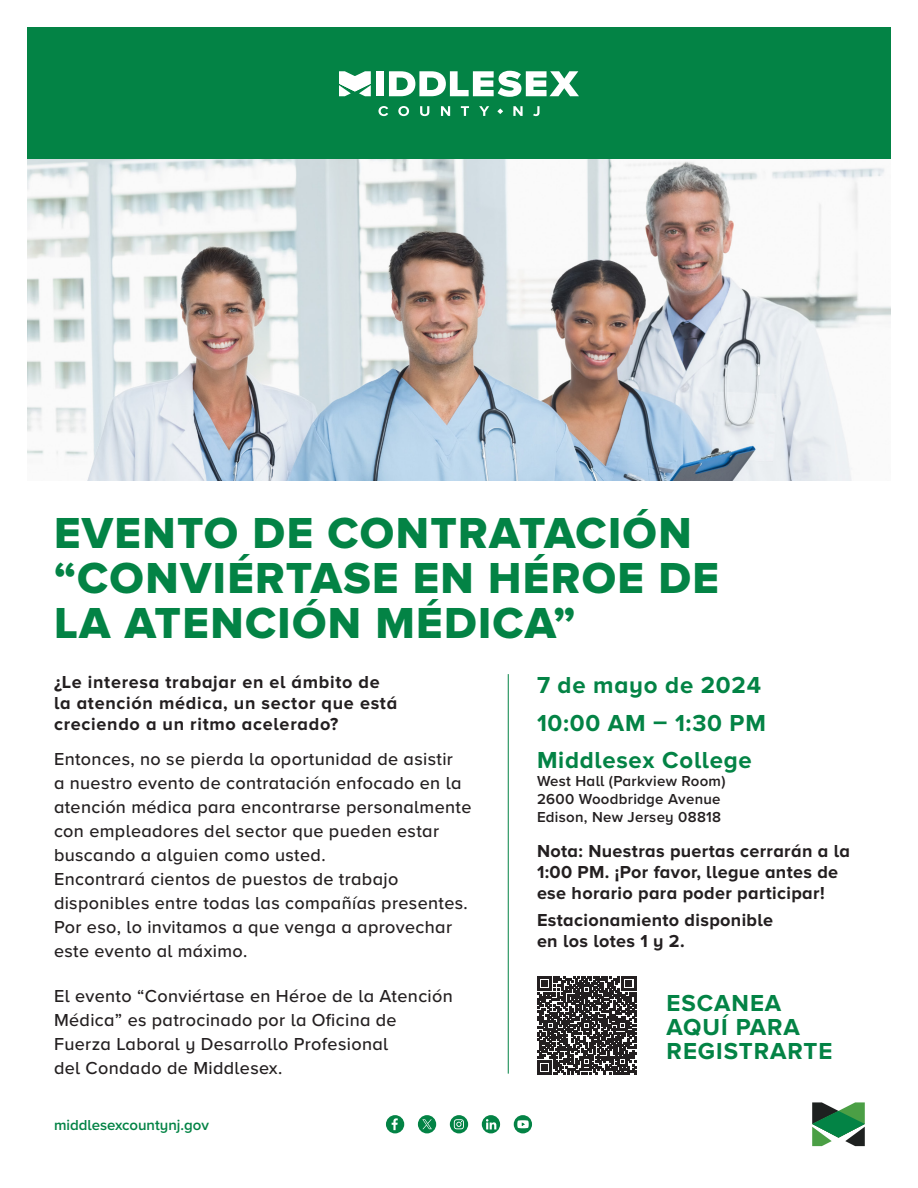
<style>
.page{position:relative;width:918px;height:1188px;background:#fff}
.page>*{position:absolute;margin:0;border:0;box-sizing:border-box;transform-origin:0 0}
.t1{font:45px/45px "Proxima Nova Extrabld";letter-spacing:.03em;color:#038345}
.Body{font:700 24px/24px "Proxima Nova";letter-spacing:.03em;color:#038345}
.Body-2{font:500 18px/24px "Proxima Nova";letter-spacing:.02em;color:#231f20}
.Body-3{font:700 18px/21px "Proxima Nova";letter-spacing:.02em;color:#231f20}
.Body-4{font:700 18px/21px "Proxima Nova";letter-spacing:.04em;color:#231f20}
.Body-5{font:600 15px/18px "Proxima Nova";letter-spacing:.02em;color:#231f20}
.t2{font:600 15px "Proxima Nova";color:#038345}
</style>
<div class="page">
<svg style="left:812px;top:1102px;width:53px;height:44px"></svg>
<svg style="left:386px;top:1115px;width:18px;height:18px"></svg>
<svg style="left:450px;top:1115px;width:18px;height:18px"></svg>
<svg style="left:482px;top:1115px;width:18px;height:18px"></svg>
<svg style="left:514px;top:1115px;width:18px;height:18px"></svg>
<div style="left:418px;top:1115px;width:18px;height:18px;background:#038345;border-radius:50%"></div>
<svg style="left:422px;top:1119px;width:10px;height:10px"></svg>
<div style="left:27px;top:27px;width:864px;height:133px;background:#038345"></div>
<svg style="left:378px;top:106px;width:10px;height:10px"></svg>
<svg style="left:398px;top:106px;width:11px;height:10px"></svg>
<svg style="left:420px;top:106px;width:9px;height:10px"></svg>
<svg style="left:441px;top:106px;width:9px;height:10px"></svg>
<svg style="left:461px;top:106px;width:8px;height:10px"></svg>
<svg style="left:479px;top:106px;width:10px;height:10px"></svg>
<svg style="left:513px;top:106px;width:10px;height:10px"></svg>
<svg style="left:533px;top:106px;width:7px;height:10px"></svg>
<svg style="left:497px;top:109px;width:6px;height:5px"></svg>
<svg style="left:389px;top:71px;width:190px;height:26px"></svg>
<div style="left:376px;top:71px;width:7px;height:25px;background:#fff"></div>
<svg style="left:339px;top:71px;width:32px;height:25px"></svg>
<img style="left:27px;top:160px;width:864px;height:321px">
<svg style="left:538px;top:976px;width:98px;height:99px"></svg>
<hr style="left:508px;top:674px;width:1px;height:400px;background:#038345">
<p class="t1" style="left:54px;top:511px;width:666px">EVENTO DE CONTRATACIÓN “CONVIÉRTASE EN HÉROE DE<br>LA ATENCIÓN MÉDICA”</p>
<p class="Body-4" style="left:54px;top:672px;width:345px">¿Le interesa trabajar en el ámbito de la atención médica, un sector que está creciendo a un ritmo acelerado?</p>
<p class="Body" style="left:537px;top:674px;width:226px">7 de mayo de 2024</p>
<p class="Body" style="left:537px;top:711px;width:230px">10:00 AM – 1:30 PM</p>
<p class="Body" style="left:537px;top:749px;width:216px">Middlesex College</p>
<p class="Body-5" style="left:537px;top:772px;width:190px">West Hall (Parkview Room)<br>2600 Woodbridge Avenue<br>Edison, New Jersey 08818</p>
<p class="Body-3" style="left:537px;top:840px;width:314px">Nota: Nuestras puertas cerrarán a la<br>1:00 PM. ¡Por favor, llegue antes de ese horario para poder participar!</p>
<p class="Body-3" style="left:537px;top:910px;width:238px">Estacionamiento disponible en los lotes 1 y 2.</p>
<p class="Body-2" style="left:54px;top:747px;width:419px">Entonces, no se pierda la oportunidad de asistir<br>a nuestro evento de contratación enfocado en la atención médica para encontrarse personalmente con empleadores del sector que pueden estar buscando a alguien como usted.<br>Encontrará cientos de puestos de trabajo disponibles entre todas las compañías presentes.<br>Por eso, lo invitamos a que venga a aprovechar este evento al máximo.</p>
<p class="Body-2" style="left:54px;top:983px;width:400px">El evento “Conviértase en Héroe de la Atención Médica” es patrocinado por la Oficina de Fuerza Laboral y Desarrollo Profesional<br>del Condado de Middlesex.</p>
<p class="Body" style="left:667px;top:991px;width:167px">ESCANEA<br>AQUÍ PARA<br>REGISTRARTE</p>
<p class="t2" style="left:54px;top:1114px;width:156px">middlesexcountynj.gov</p>
</div>
